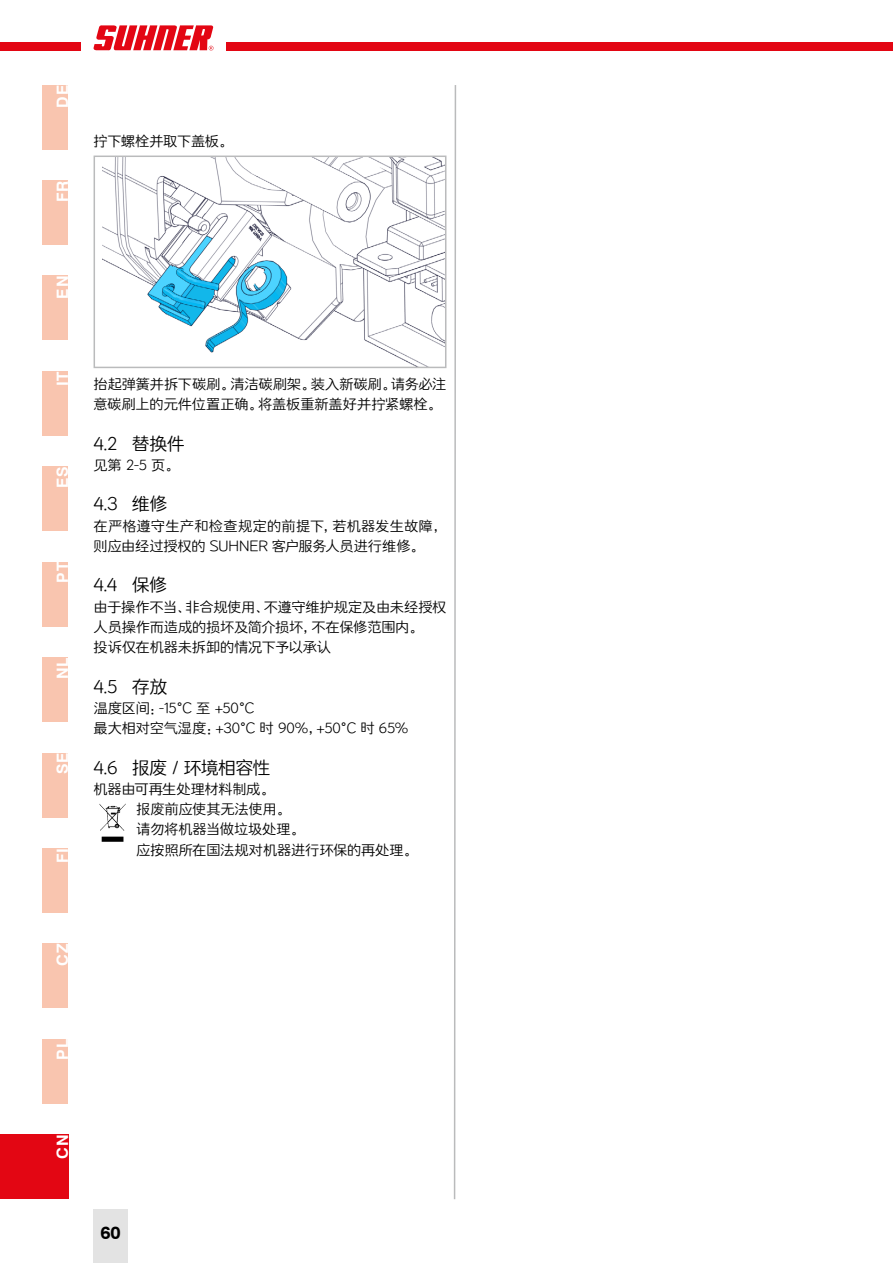
<style>
.page{position:relative;width:893px;height:1263px;background:#fff}
.page>*{position:absolute;margin:0;border:0;box-sizing:border-box;transform-origin:0 0}
.t1{font:18px "Aa Round Li";letter-spacing:-.035em;color:#000}
.t2{font:700 18px "Swiss 721 BT";color:#000}
.t3{font:700 15.75px "Swiss 721 BT";letter-spacing:.05em;color:#fff}
.t4{font:14.25px/20.2px "Aa Round Li";letter-spacing:-.015em;color:#000}
</style>
<div class="page">
<div style="left:43px;top:1039px;width:25px;height:64px;background:#f9c5af"></div>
<svg style="left:101px;top:836px;width:23px;height:6px"></svg>
<img style="left:99px;top:803px;width:27px;height:28px">
<img style="left:102px;top:159px;width:341px;height:206px">
<div style="left:94px;top:156px;width:352px;height:212px;border:2px solid #babbbc"></div>
<div style="left:43px;top:944px;width:25px;height:64px;background:#f9c5af"></div>
<div style="left:43px;top:848px;width:25px;height:64px;background:#f9c5af"></div>
<div style="left:43px;top:753px;width:25px;height:64px;background:#f9c5af"></div>
<div style="left:43px;top:657px;width:25px;height:65px;background:#f9c5af"></div>
<div style="left:43px;top:562px;width:25px;height:64px;background:#f9c5af"></div>
<div style="left:43px;top:467px;width:25px;height:64px;background:#f9c5af"></div>
<div style="left:43px;top:371px;width:25px;height:64px;background:#f9c5af"></div>
<div style="left:43px;top:276px;width:25px;height:64px;background:#f9c5af"></div>
<div style="left:43px;top:180px;width:25px;height:65px;background:#f9c5af"></div>
<div style="left:43px;top:85px;width:25px;height:64px;background:#f9c5af"></div>
<div style="left:0;top:43px;width:893px;height:8px;background:#e30613"></div>
<div style="left:81px;top:17px;width:144px;height:42px;background:#fff"></div>
<svg style="left:93px;top:25px;width:120px;height:26px"></svg>
<div style="left:94px;top:1209px;width:34px;height:54px;background:#e3e3e3"></div>
<svg style="left:453px;top:85px;width:4px;height:1115px"></svg>
<div style="left:0;top:1134px;width:68px;height:65px;background:#e30613"></div>
<p class="t3" style="left:53px;top:108px;width:24px;rotate:-90deg">DE</p>
<p class="t3" style="left:53px;top:202px;width:23px;rotate:-90deg">FR</p>
<p class="t4" style="left:94px;top:130px;width:140px">拧下螺栓并取下盖板。</p>
<p class="t3" style="left:53px;top:299px;width:24px;rotate:-90deg">EN</p>
<p class="t3" style="left:53px;top:386px;width:16px;rotate:-90deg">IT</p>
<p class="t3" style="left:53px;top:488px;width:23px;rotate:-90deg">ES</p>
<p class="t3" style="left:53px;top:583px;width:22px;rotate:-90deg">PT</p>
<p class="t3" style="left:53px;top:679px;width:23px;rotate:-90deg">NL</p>
<p class="t3" style="left:53px;top:774px;width:23px;rotate:-90deg">SE</p>
<p class="t3" style="left:53px;top:863px;width:17px;rotate:-90deg">FI</p>
<p class="t4" style="left:94px;top:373px;width:354px">抬起弹簧并拆下碳刷。清洁碳刷架。装入新碳刷。请务必注意碳刷上的元件位置正确。将盖板重新盖好并拧紧螺栓。</p>
<p class="t1" style="left:94px;top:431px;width:93px">4.2 替换件</p>
<p class="t4" style="left:94px;top:454px;width:86px">见第 2-5 页。</p>
<p class="t1" style="left:94px;top:492px;width:75px">4.3 维修</p>
<p class="t4" style="left:94px;top:515px;width:354px">在严格遵守生产和检查规定的前提下，若机器发生故障，则应由经过授权的 SUHNER 客户服务人员进行维修。</p>
<p class="t1" style="left:94px;top:573px;width:75px">4.4 保修</p>
<p class="t4" style="left:94px;top:596px;width:354px">由于操作不当、非合规使用、不遵守维护规定及由未经授权人员操作而造成的损坏及简介损坏，不在保修范围内。<br>投诉仅在机器未拆卸的情况下予以承认</p>
<p class="t1" style="left:94px;top:674px;width:75px">4.5 存放</p>
<p class="t4" style="left:94px;top:697px;width:316px">温度区间：-15°C 至 +50°C<br>最大相对空气湿度：+30°C 时 90%，+50°C 时 65%</p>
<p class="t1" style="left:94px;top:755px;width:179px">4.6 报废 / 环境相容性</p>
<p class="t4" style="left:136px;top:778px;width:282px;text-indent:-43px">机器由可再生处理材料制成。<br>报废前应使其无法使用。<br>请勿将机器当做垃圾处理。<br>应按照所在国法规对机器进行环保的再处理。</p>
<p class="t3" style="left:53px;top:966px;width:23px;rotate:-90deg">CZ</p>
<p class="t3" style="left:53px;top:1059px;width:22px;rotate:-90deg">PL</p>
<p class="t3" style="left:53px;top:1159px;width:26px;rotate:-90deg">CN</p>
<p class="t2" style="left:100px;top:1222px;width:22px">60</p>
</div>
